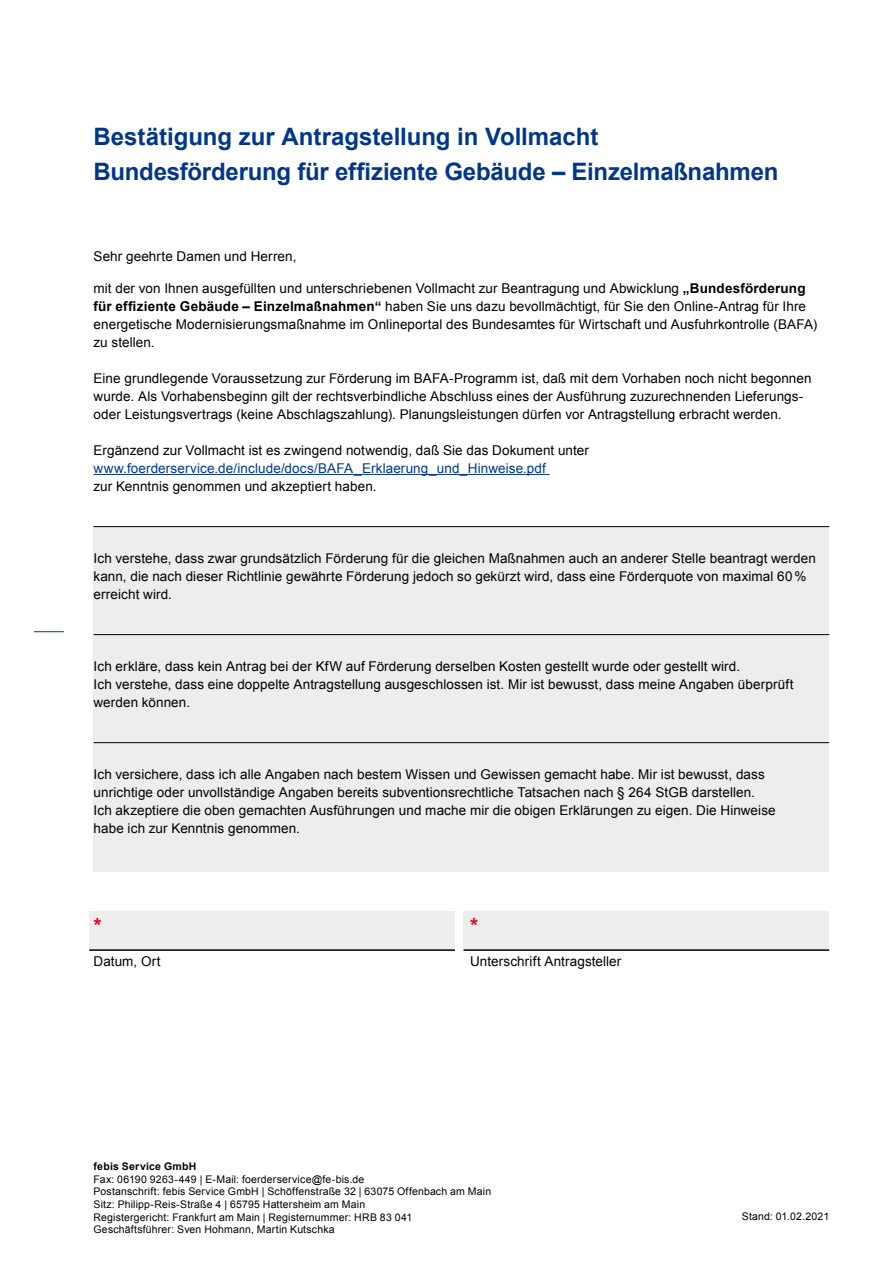
<style>
.page{position:relative;width:893px;height:1263px;background:#fff}
.page>*{position:absolute;margin:0;border:0;box-sizing:border-box;transform-origin:0 0}
.t1{font:700 24px/34.5px "Arial";letter-spacing:-.005em;color:#00378b}
.t2{font:700 21px "Arial";color:#e2001a}
.t3{font:13.5px/18px "Arial";letter-spacing:.005em;color:#000}
.t4{font:13.5px "Arial";letter-spacing:.01em;color:#00378b}
.t5{font:10.5px/12.6px "Arial";letter-spacing:.015em;color:#000}
.t6{font:700 10.5px "Arial";letter-spacing:.025em;color:#000}
.s1{font-weight:700}
</style>
<div class="page">
<hr style="left:34px;top:631px;width:30px;height:1px;background:#00378b">
<div style="left:94px;top:527px;width:735px;height:345px;background:#eceded"></div>
<hr style="left:94px;top:474px;width:456px;height:1px;background:#00378b">
<hr style="left:94px;top:526px;width:735px;height:1px;background:#000">
<hr style="left:94px;top:634px;width:735px;height:1px;background:#000">
<hr style="left:94px;top:742px;width:735px;height:1px;background:#000">
<div style="left:89px;top:911px;width:366px;height:39px;background:#eceded"></div>
<div style="left:463px;top:911px;width:366px;height:39px;background:#eceded"></div>
<hr style="left:89px;top:949px;width:366px;height:2px;background:#000">
<hr style="left:463px;top:949px;width:366px;height:2px;background:#000">
<h1 class="t1" style="left:94px;top:120px;width:686px">Bestätigung zur Antragstellung in Vollmacht<br>Bundesförderung für effiziente Gebäude – Einzelmaßnahmen</h1>
<p class="t3" style="left:94px;top:247px;width:204px">Sehr geehrte Damen und Herren,</p>
<p class="t3" style="left:94px;top:279px;width:725px">mit der von Ihnen ausgefüllten und unterschriebenen Vollmacht zur Beantragung und Abwicklung <span class="s1">„Bundesförderung für effiziente Gebäude – Einzelmaßnahmen“</span> haben Sie uns dazu bevollmächtigt, für Sie den Online-Antrag für Ihre energetische Modernisierungsmaßnahme im Onlineportal des Bundesamtes für Wirtschaft und Ausfuhrkontrolle (BAFA) zu stellen.</p>
<p class="t3" style="left:94px;top:369px;width:720px">Eine grundlegende Voraussetzung zur Förderung im BAFA-Programm ist, daß mit dem Vorhaben noch nicht begonnen wurde. Als Vorhabensbeginn gilt der rechtsverbindliche Abschluss eines der Ausführung zuzurechnenden Lieferungs&shy;oder Leistungsvertrags (keine Abschlagszahlung). Planungsleistungen dürfen vor Antragstellung erbracht werden.</p>
<p class="t3" style="left:94px;top:441px;width:497px">Ergänzend zur Vollmacht ist es zwingend notwendig, daß Sie das Dokument unter</p>
<p class="t4" style="left:94px;top:459px;width:454px">www.foerderservice.de/include/docs/BAFA_Erklaerung_und_Hinweise.pdf</p>
<p class="t3" style="left:94px;top:477px;width:285px">zur Kenntnis genommen und akzeptiert haben.</p>
<p class="t3" style="left:94px;top:549px;width:724px">Ich verstehe, dass zwar grundsätzlich Förderung für die gleichen Maßnahmen auch an anderer Stelle beantragt werden kann, die nach dieser Richtlinie gewährte Förderung jedoch so gekürzt wird, dass eine Förderquote von maximal 60% erreicht wird.</p>
<p class="t3" style="left:94px;top:657px;width:701px">Ich erkläre, dass kein Antrag bei der KfW auf Förderung derselben Kosten gestellt wurde oder gestellt wird.<br>Ich verstehe, dass eine doppelte Antragstellung ausgeschlossen ist. Mir ist bewusst, dass meine Angaben überprüft werden können.</p>
<p class="t3" style="left:94px;top:765px;width:684px">Ich versichere, dass ich alle Angaben nach bestem Wissen und Gewissen gemacht habe. Mir ist bewusst, dass unrichtige oder unvollständige Angaben bereits subventionsrechtliche Tatsachen nach § 264 StGB darstellen.<br>Ich akzeptiere die oben gemachten Ausführungen und mache mir die obigen Erklärungen zu eigen. Die Hinweise habe ich zur Kenntnis genommen.</p>
<h2 class="t2" style="left:94px;top:912px;width:10px">*</h2>
<h2 class="t2" style="left:470px;top:912px;width:10px">*</h2>
<p class="t3" style="left:94px;top:952px;width:69px">Datum, Ort</p>
<p class="t3" style="left:470px;top:952px;width:153px">Unterschrift Antragsteller</p>
<p class="t6" style="left:94px;top:1159px;width:104px">febis Service GmbH</p>
<p class="t5" style="left:94px;top:1173px;width:399px">Fax: 06190 9263-449 | E-Mail: foerderservice@fe-bis.de<br>Postanschrift: febis Service GmbH | Schöffenstraße 32 | 63075 Offenbach am Main Sitz: Philipp-Reis-Straße 4 | 65795 Hattersheim am Main<br>Registergericht: Frankfurt am Main | Registernummer: HRB 83 041<br>Geschäftsführer: Sven Hohmann, Martin Kutschka</p>
<p class="t5" style="left:742px;top:1210px;width:89px">Stand: 01.02.2021</p>
</div>
